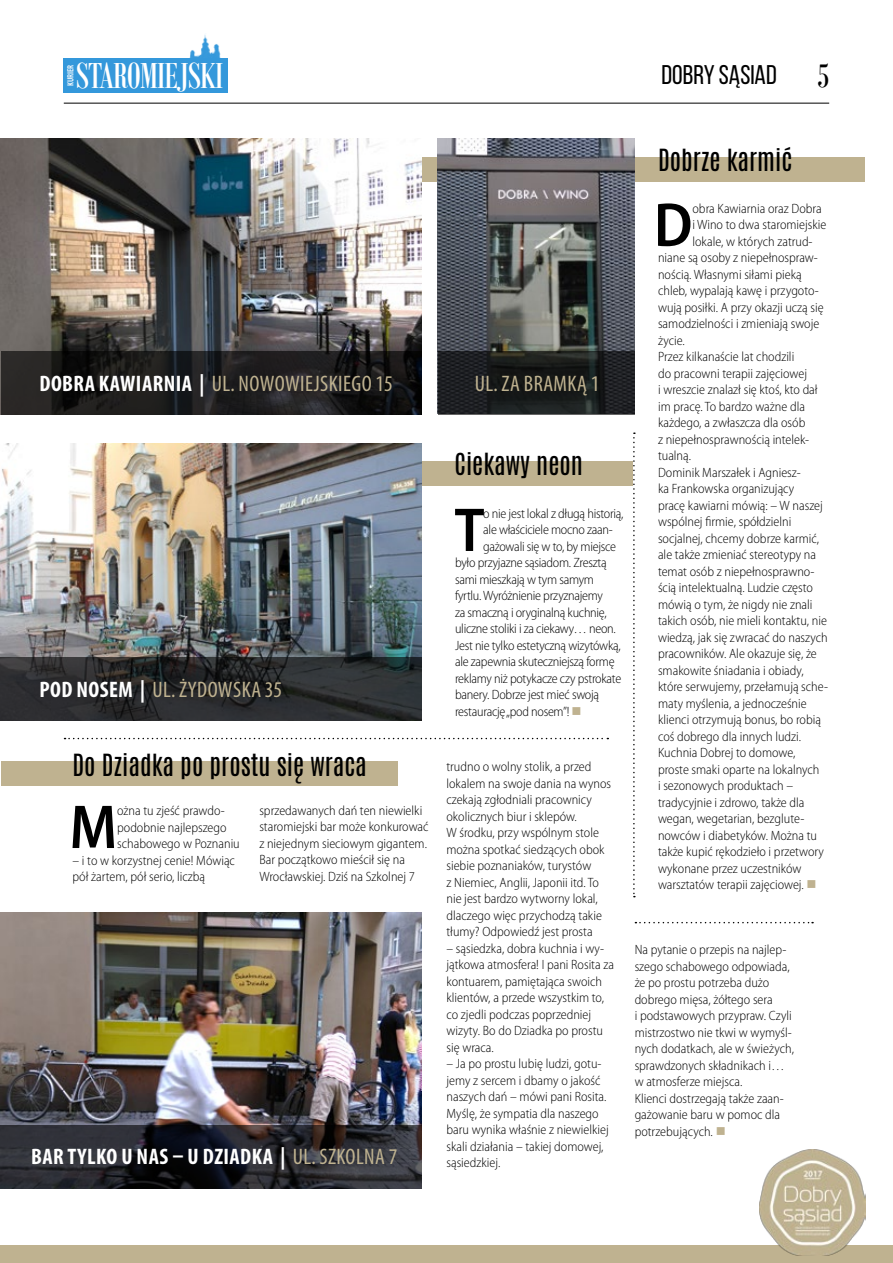
<style>
.page{position:relative;width:893px;height:1263px;background:#fff}
.page>*{position:absolute;margin:0;border:0;box-sizing:border-box;transform-origin:0 0}
.t1{font:600 semi-condensed 62.4px "Myriad Pro";color:#000}
.t2{font:39px "Bodoni MT Condensed";letter-spacing:-.025em;color:#fff}
.t3{font:27px "Bebas Neue";color:#000}
.t4{font:25.5px "Antonio";color:#000}
.t5{font:condensed 22.5px "Myriad Pro";letter-spacing:.02em;color:#bfb290}
.t6{font:700 condensed 22.5px "Myriad Pro";letter-spacing:.02em;color:#fff}
.t7{font:300 semi-condensed 13.5px/16.5px "Myriad Pro";color:#000}
.t8{font:300 semi-condensed 13.5px "Myriad Pro";letter-spacing:-.02em;color:#000}
.t9{font:600 condensed 9px "Myriad Pro";letter-spacing:-.005em;color:#fff}
.s1{font-family:"Bodoni MT Condensed";font-size:36px}
.s2{font-weight:700;color:#fff}
.s3{font-weight:400;color:#bfb290}
.s4{color:#bfb290}
</style>
<div class="page">
<hr style="left:64px;top:103px;width:765px;height:1px;background:#000">
<div style="left:0;top:1246px;width:893px;height:17px;background:#bfb290"></div>
<div style="left:1px;top:761px;width:396px;height:25px;background:#bfb290"></div>
<div style="left:397px;top:157px;width:468px;height:24px;background:#bfb290"></div>
<div style="left:405px;top:461px;width:228px;height:25px;background:#bfb290"></div>
<img style="left:0;top:912px;width:421px;height:213px">
<svg style="left:0;top:1125px;width:421px;height:64px;background:#25262c"></svg>
<img style="left:760px;top:1149px;width:106px;height:106px">
<img style="left:1px;top:138px;width:421px;height:213px">
<img style="left:438px;top:138px;width:197px;height:213px">
<svg style="left:1px;top:351px;width:421px;height:64px;background:#1c1b1c"></svg>
<svg style="left:438px;top:351px;width:197px;height:64px;background:#1c1f1f"></svg>
<img style="left:0;top:444px;width:421px;height:213px">
<svg style="left:0;top:657px;width:422px;height:64px;background:#292b2d"></svg>
<img style="left:189px;top:35px;width:32px;height:24px">
<div style="left:64px;top:59px;width:164px;height:34px;background:#3498db"></div>
<svg style="left:633px;top:432px;width:2px;height:465px"></svg>
<svg style="left:65px;top:738px;width:543px;height:1px"></svg>
<svg style="left:635px;top:922px;width:178px;height:1px"></svg>
<p class="t9" style="left:66px;top:86px;width:23px;rotate:-90deg">KURIER</p>
<h2 class="t2" style="left:76px;top:52px;width:149px">STAROMIEJSKI</h2>
<h3 class="t3" style="left:662px;top:60px;width:169px">DOBRY SĄSIAD <span class="s1">5</span></h3>
<h3 class="t5" style="left:40px;top:370px;width:355px"><span class="s2">DOBRA KAWIARNIA |</span> UL. NOWOWIEJSKIEGO 15</h3>
<h3 class="t5" style="left:40px;top:676px;width:244px"><span class="s2">POD NOSEM |</span> UL. ŻYDOWSKA 35</h3>
<h3 class="t4" style="left:73px;top:746px;width:296px">Do Dziadka po prostu się wraca</h3>
<h1 class="t1" style="left:69px;top:793px;width:49px">M</h1>
<p class="t7" style="left:117px;top:802px;width:124px">ożna tu zjeść prawdo&shy;podobnie najlepszego schabowego w Poznaniu</p>
<p class="t7" style="left:73px;top:852px;width:164px">– i to w korzystnej cenie! Mówiąc pół żartem, pół serio, liczbą</p>
<p class="t7" style="left:259px;top:802px;width:171px">sprzedawanych dań ten niewielki staromiejski bar może konkurować z niejednym sieciowym gigantem.<br>Bar początkowo mieścił się na<br>Wrocławskiej. Dziś na Szkolnej 7</p>
<h3 class="t6" style="left:31px;top:1142px;width:368px">BAR TYLKO U NAS – U DZIADKA | <span class="s3">UL. SZKOLNA 7</span></h3>
<h3 class="t4" style="left:658px;top:141px;width:136px">Dobrze karmić</h3>
<h3 class="t5" style="left:475px;top:370px;width:126px">UL. ZA BRAMKĄ 1</h3>
<h3 class="t4" style="left:455px;top:445px;width:130px">Ciekawy neon</h3>
<h1 class="t1" style="left:454px;top:496px;width:31px">T</h1>
<p class="t8" style="left:483px;top:506px;width:142px">o nie jest lokal z długą historią,</p>
<p class="t8" style="left:483px;top:523px;width:131px">ale właściciele mocno zaan-</p>
<p class="t8" style="left:483px;top:539px;width:134px">gażowali się w to, by miejsce</p>
<p class="t8" style="left:455px;top:556px;width:153px">było przyjazne sąsiadom. Zresztą</p>
<p class="t8" style="left:455px;top:572px;width:140px">sami mieszkają w tym samym</p>
<p class="t8" style="left:455px;top:589px;width:149px">fyrtlu. Wyróżnienie przyznajemy</p>
<p class="t8" style="left:455px;top:605px;width:153px">za smaczną i oryginalną kuchnię,</p>
<p class="t8" style="left:455px;top:622px;width:162px">uliczne stoliki i za ciekawy… neon.</p>
<p class="t8" style="left:455px;top:638px;width:167px">Jest nie tylko estetyczną wizytówką,</p>
<p class="t8" style="left:455px;top:655px;width:161px">ale zapewnia skuteczniejszą formę</p>
<p class="t8" style="left:455px;top:671px;width:168px">reklamy niż potykacze czy pstrokate</p>
<p class="t8" style="left:455px;top:688px;width:146px">banery. Dobrze jest mieć swoją</p>
<p class="t8" style="left:455px;top:704px;width:128px">restaurację „pod nosem”! <span class="s4">■</span></p>
<p class="t7" style="left:446px;top:758px;width:166px">trudno o wolny stolik, a przed lokalem na swoje dania na wynos czekają zgłodniali pracownicy okolicznych biur i sklepów.<br>W środku, przy wspólnym stole można spotkać siedzących obok siebie poznaniaków, turystów<br>z Niemiec, Anglii, Japonii itd. To nie jest bardzo wytworny lokal, dlaczego więc przychodzą takie tłumy? Odpowiedź jest prosta</p>
<p class="t7" style="left:446px;top:940px;width:169px">– sąsiedzka, dobra kuchnia i wy&shy;jątkowa atmosfera! I pani Rosita za kontuarem, pamiętająca swoich klientów, a przede wszystkim to, co zjedli podczas poprzedniej wizyty. Bo do Dziadka po prostu się wraca.</p>
<p class="t7" style="left:446px;top:1055px;width:164px">– Ja po prostu lubię ludzi, gotu&shy;jemy z sercem i dbamy o jakość naszych dań – mówi pani Rosita.<br>Myślę, że sympatia dla naszego baru wynika właśnie z niewielkiej skali działania – takiej domowej, sąsiedzkiej.</p>
<h1 class="t1" style="left:654px;top:191px;width:40px">D</h1>
<p class="t7" style="left:692px;top:200px;width:131px">obra Kawiarnia oraz Dobra</p>
<p class="t7" style="left:692px;top:217px;width:135px">i Wino to dwa staromiejskie</p>
<p class="t7" style="left:692px;top:233px;width:122px">lokale, w których zatrud-</p>
<p class="t7" style="left:658px;top:250px;width:161px">niane są osoby z niepełnospraw-</p>
<p class="t7" style="left:658px;top:266px;width:145px">nością. Własnymi siłami pieką</p>
<p class="t7" style="left:658px;top:283px;width:162px">chleb, wypalają kawę i przygoto-</p>
<p class="t7" style="left:658px;top:299px;width:167px">wują posiłki. A przy okazji uczą się</p>
<p class="t7" style="left:658px;top:316px;width:163px">samodzielności i zmieniają swoje</p>
<p class="t7" style="left:658px;top:332px;width:28px">życie.</p>
<p class="t7" style="left:658px;top:349px;width:138px">Przez kilkanaście lat chodzili</p>
<p class="t7" style="left:658px;top:365px;width:150px">do pracowni terapii zajęciowej</p>
<p class="t7" style="left:658px;top:382px;width:161px">i wreszcie znalazł się ktoś, kto dał</p>
<p class="t7" style="left:658px;top:398px;width:148px">im pracę. To bardzo ważne dla</p>
<p class="t7" style="left:658px;top:415px;width:149px">każdego, a zwłaszcza dla osób</p>
<p class="t7" style="left:658px;top:431px;width:153px">z niepełnosprawnością intelek-</p>
<p class="t7" style="left:658px;top:448px;width:35px">tualną.</p>
<p class="t7" style="left:658px;top:464px;width:144px">Dominik Marszałek i Agniesz-</p>
<p class="t7" style="left:658px;top:481px;width:138px">ka Frankowska organizujący</p>
<p class="t7" style="left:658px;top:497px;width:166px">pracę kawiarni mówią: – W naszej</p>
<p class="t7" style="left:658px;top:514px;width:135px">wspólnej firmie, spółdzielni</p>
<p class="t7" style="left:658px;top:530px;width:163px">socjalnej, chcemy dobrze karmić,</p>
<p class="t7" style="left:658px;top:547px;width:160px">ale także zmieniać stereotypy na</p>
<p class="t7" style="left:658px;top:563px;width:158px">temat osób z niepełnosprawno-</p>
<p class="t7" style="left:658px;top:580px;width:156px">ścią intelektualną. Ludzie często</p>
<p class="t7" style="left:658px;top:596px;width:156px">mówią o tym, że nigdy nie znali</p>
<p class="t7" style="left:658px;top:613px;width:170px">takich osób, nie mieli kontaktu, nie</p>
<p class="t7" style="left:658px;top:629px;width:171px">wiedzą, jak się zwracać do naszych</p>
<p class="t7" style="left:658px;top:646px;width:160px">pracowników. Ale okazuje się, że</p>
<p class="t7" style="left:658px;top:662px;width:147px">smakowite śniadania i obiady,</p>
<p class="t7" style="left:658px;top:679px;width:172px">które serwujemy, przełamują sche-</p>
<p class="t7" style="left:658px;top:695px;width:150px">maty myślenia, a jednocześnie</p>
<p class="t7" style="left:658px;top:712px;width:164px">klienci otrzymują bonus, bo robią</p>
<p class="t7" style="left:658px;top:728px;width:145px">coś dobrego dla innych ludzi.</p>
<p class="t7" style="left:658px;top:745px;width:139px">Kuchnia Dobrej to domowe,</p>
<p class="t7" style="left:658px;top:761px;width:163px">proste smaki oparte na lokalnych</p>
<p class="t7" style="left:658px;top:778px;width:137px">i sezonowych produktach –</p>
<p class="t7" style="left:658px;top:794px;width:148px">tradycyjnie i zdrowo, także dla</p>
<p class="t7" style="left:658px;top:811px;width:148px">wegan, wegetarian, bezglute-</p>
<p class="t7" style="left:658px;top:827px;width:160px">nowców i diabetyków. Można tu</p>
<p class="t7" style="left:658px;top:844px;width:168px">także kupić rękodzieło i przetwory</p>
<p class="t7" style="left:658px;top:860px;width:145px">wykonane przez uczestników</p>
<p class="t7" style="left:658px;top:877px;width:160px">warsztatów terapii zajęciowej. <span class="s4">■</span></p>
<p class="t7" style="left:635px;top:942px;width:161px">Na pytanie o przepis na najlep&shy;szego schabowego odpowiada, że po prostu potrzeba dużo dobrego mięsa, żółtego sera<br>i podstawowych przypraw. Czyli mistrzostwo nie tkwi w wymyśl&shy;nych dodatkach, ale w świeżych, sprawdzonych składnikach i… w atmosferze miejsca.<br>Klienci dostrzegają także zaan&shy;gażowanie baru w pomoc dla potrzebujących. <span class="s4">■</span></p>
</div>
